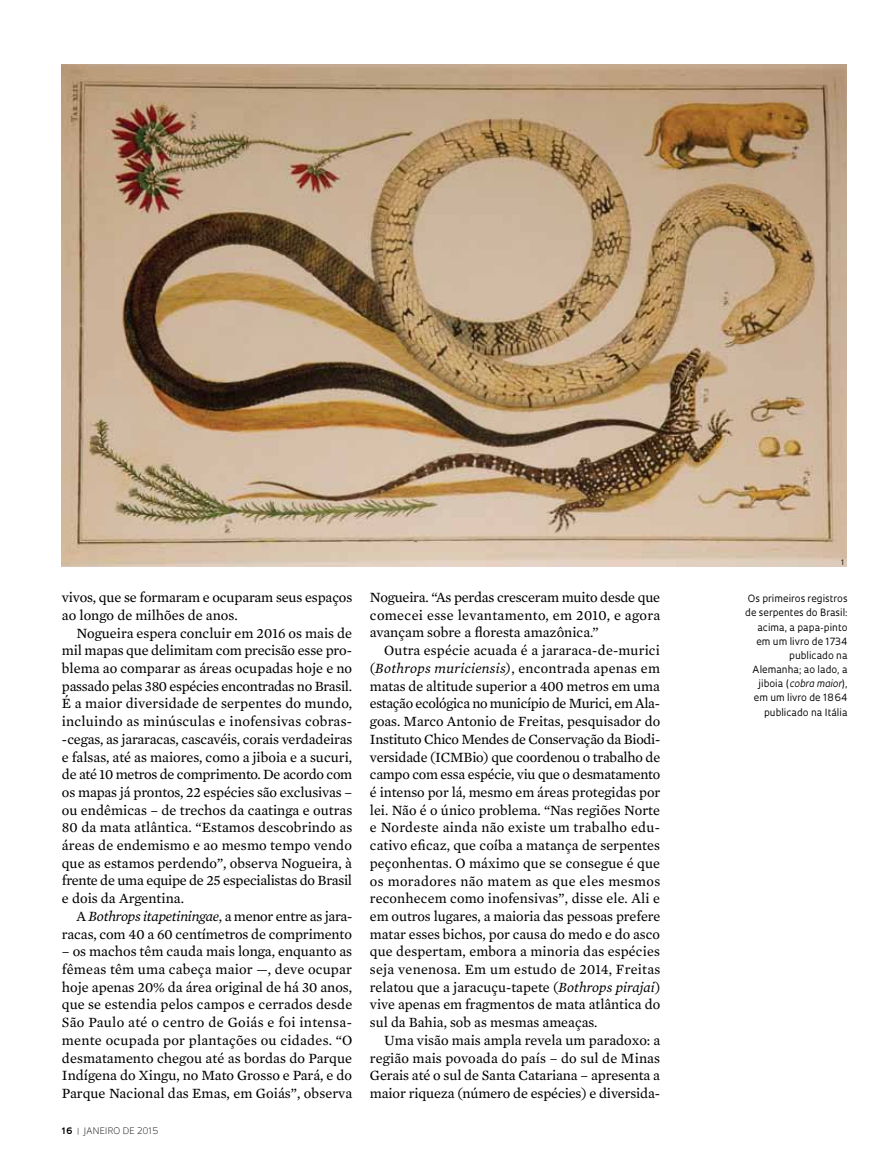
<style>
.page{position:relative;width:885px;height:1169px;background:#fff}
.page>*{position:absolute;margin:0;border:0;box-sizing:border-box;transform-origin:0 0}
.t1{font:14.4px/17.7px "Mercury Text G2";letter-spacing:-.01em;color:#000;text-align:justify}
.t2{font:9.75px/14.1px "Oculum";color:#000;text-align:right}
.t3{font:300 8.7px "Oculum";letter-spacing:.015em;color:#000}
.t4{font:7.35px "Oculum";color:#000}
.s1{font-style:italic}
.s2{font-weight:700}
.s3{font-weight:700;color:#939598}
</style>
<div class="page">
<img style="left:62px;top:65px;width:785px;height:502px">
<p class="t1" style="left:62px;top:588px;width:292px">vivos, que se formaram e ocuparam seus espaços ao longo de milhões de anos.</p>
<p class="t1" style="left:62px;top:623px;width:292px;text-indent:14px">Nogueira espera concluir em 2016 os mais de mil mapas que delimitam com precisão esse pro&shy;blema ao comparar as áreas ocupadas hoje e no passado pelas 380 espécies encontradas no Brasil.<br>É a maior diversidade de serpentes do mundo, incluindo as minúsculas e inofensivas cobras--cegas, as jararacas, cascavéis, corais verdadeiras e falsas, até as maiores, como a jiboia e a sucuri, de até 10 metros de comprimento. De acordo com os mapas já prontos, 22 espécies são exclusivas – ou endêmicas – de trechos da caatinga e outras 80 da mata atlântica. “Estamos descobrindo as áreas de endemismo e ao mesmo tempo vendo que as estamos perdendo”, observa Nogueira, à frente de uma equipe de 25 especialistas do Brasil e dois da Argentina.</p>
<p class="t1" style="left:62px;top:906px;width:292px;text-align:right">A <span class="s1">Bothrops itapetiningae</span>, a menor entre as jara&shy;racas, com 40 a 60 centímetros de comprimento</p>
<p class="t1" style="left:62px;top:942px;width:292px">– os machos têm cauda mais longa, enquanto as fêmeas têm uma cabeça maior —, deve ocupar hoje apenas 20% da área original de há 30 anos, que se estendia pelos campos e cerrados desde São Paulo até o centro de Goiás e foi intensa&shy;mente ocupada por plantações ou cidades. “O desmatamento chegou até as bordas do Parque Indígena do Xingu, no Mato Grosso e Pará, e do Parque Nacional das Emas, em Goiás”, observa</p>
<p class="t3" style="left:62px;top:1124px;width:98px"><span class="s2">16</span> <span class="s3">|</span> JANEIRO DE 2015</p>
<p class="t1" style="left:370px;top:587px;width:292px">Nogueira. “As perdas cresceram muito desde que comecei esse levantamento, em 2010, e agora avançam sobre a floresta amazônica.”</p>
<p class="t1" style="left:370px;top:641px;width:292px;text-indent:14px">Outra espécie acuada é a jararaca-de-murici (<span class="s1">Bothrops muriciensis)</span>, encontrada apenas em matas de altitude superior a 400 metros em uma estação ecológica no município de Murici, em Ala&shy;goas. Marco Antonio de Freitas, pesquisador do Instituto Chico Mendes de Conservação da Biodi&shy;versidade (ICMBio) que coordenou o trabalho de campo com essa espécie, viu que o desmatamento é intenso por lá, mesmo em áreas protegidas por lei. Não é o único problema. “Nas regiões Norte e Nordeste ainda não existe um trabalho edu&shy;cativo eficaz, que coíba a matança de serpentes peçonhentas. O máximo que se consegue é que os moradores não matem as que eles mesmos reconhecem como inofensivas”, disse ele. Ali e em outros lugares, a maioria das pessoas prefere matar esses bichos, por causa do medo e do asco que despertam, embora a minoria das espécies seja venenosa. Em um estudo de 2014, Freitas relatou que a jaracuçu-tapete (<span class="s1">Bothrops pirajai</span>) vive apenas em fragmentos de mata atlântica do sul da Bahia, sob as mesmas ameaças.</p>
<p class="t1" style="left:370px;top:1030px;width:292px;text-indent:14px">Uma visão mais ampla revela um paradoxo: a região mais povoada do país – do sul de Minas Gerais até o sul de Santa Catariana – apresenta a maior riqueza (número de espécies) e diversida-</p>
<p class="t4" style="left:841px;top:557px;width:5px">1</p>
<p class="t2" style="left:745px;top:591px;width:104px">Os primeiros registros de serpentes do Brasil: acima, a papa-pinto em um livro de 1734 publicado na<br>Alemanha; ao lado, a jiboia (<span class="s1">cobra maior</span>), em um livro de 1864 publicado na Itália</p>
</div>
